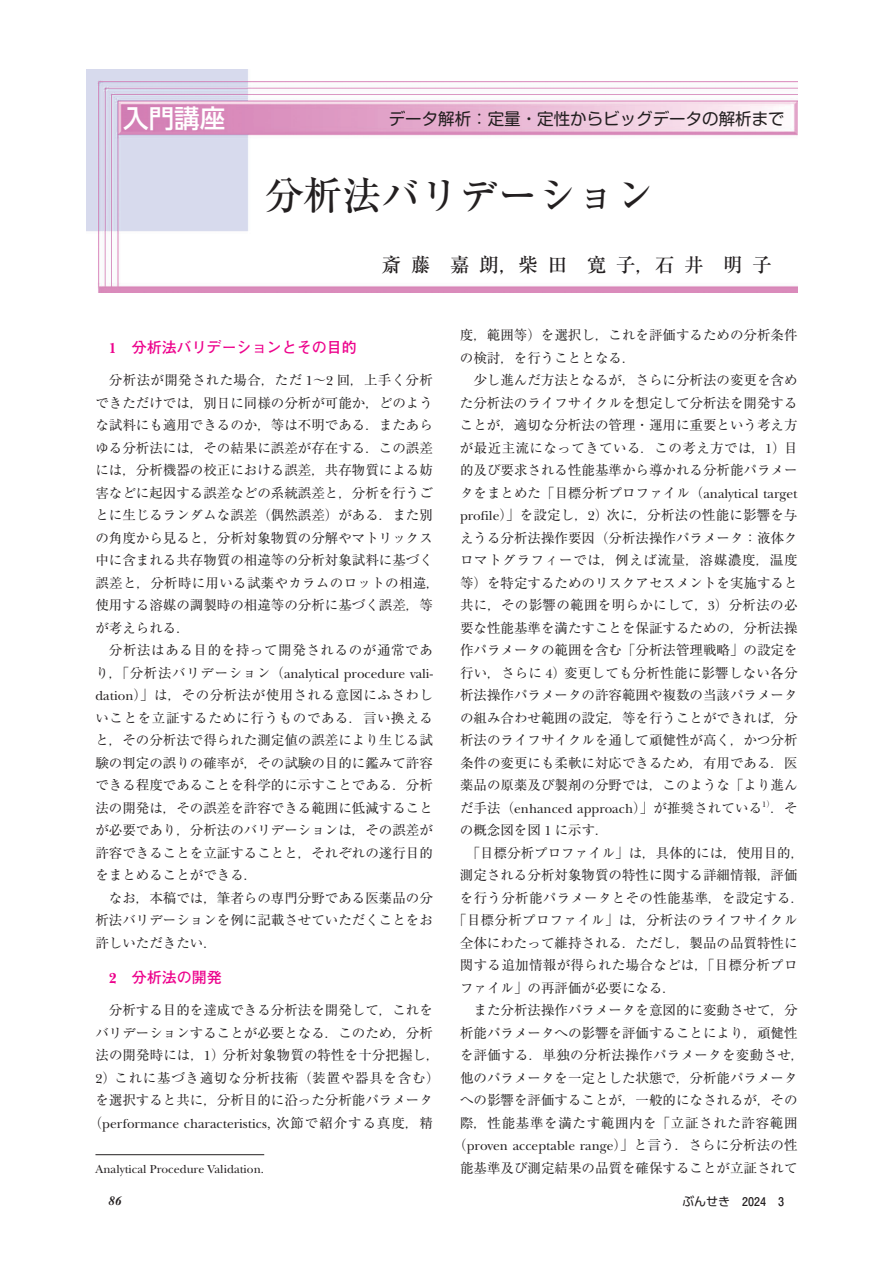
<style>
.page{position:relative;width:893px;height:1263px;background:#fff}
.page>*{position:absolute;margin:0;border:0;box-sizing:border-box;transform-origin:0 0}
.t1{font:500 39px "Ryumin Pr 6";color:#231f20}
.t2{font:500 25.5px "UD Shin Go Pr 6";color:#fff}
.t3{font:500 19.5px "Ryumin Pr 6";color:#231f20}
.t4{font:16.5px "Shin M Go Pr 6";color:#231f20}
.t5{font:700 15px "Futo Go B101 Pr 6";color:#ed028c}
.t6{font:13.5px/22.5px "Ryumin Pr 6";color:#231f20;text-align:justify}
.t7{font:13.5px "New Baskerville Std";color:#231f20}
.t8{font:13.5px "Ryumin Pr 6";letter-spacing:.025em;color:#231f20}
.t9{font:13.5px "Ryumin Pr 6";letter-spacing:.02em;color:#231f20}
.t10{font:13.5px "Ryumin Pr 6";letter-spacing:.05em;color:#231f20}
.t11{font:13.5px "Ryumin Pr 6";letter-spacing:.045em;color:#231f20}
.t12{font:13.5px "Ryumin Pro";color:#231f20}
.t13{font:italic 700 12.75px "Times LT Std";color:#231f20}
.t14{font:12px "New Baskerville Std";color:#231f20}
.t15{font:700 12px "Futo Go B101 Pr 6";color:#231f20}
.t16{font:8.1px "New Baskerville Std";color:#231f20}
.s1{font-family:"New Baskerville Std"}
.s2{font-family:"Ryumin Pro"}
.s3{font-family:"Ryumin Pr 6"}
.s4{font-family:"UD Shin Go Pr 6";font-weight:400}
</style>
<div class="page">
<hr style="left:95px;top:1154px;width:169px;height:1px;background:#231f20">
<img style="left:87px;top:69px;width:710px;height:223px">
<h2 class="t2" style="left:123px;top:98px;width:103px">入門講座</h2>
<p class="t4" style="left:389px;top:105px;width:397px">データ解析：定量・定性からビッグデータの解析まで</p>
<h1 class="t1" style="left:264px;top:165px;width:391px">分析法バリデーション</h1>
<h3 class="t3" style="left:382px;top:250px;width:392px">斎 藤　嘉 朗，柴 田　寛 子，石 井　明 子</h3>
<p class="t5" style="left:109px;top:335px;width:249px"><span class="s1">1</span>　分析法バリデーションとその目的</p>
<p class="t6" style="left:95px;top:368px;width:346px;text-align:left;text-indent:14px">分析法が開発された場合<span class="s2">，</span>ただ <span class="s1">1</span><span class="s2">～</span><span class="s1">2</span> 回<span class="s2">，</span>上手く分析できただけでは<span class="s2">，</span>別日に同様の分析が可能か<span class="s2">，</span>どのような試料にも適用できるのか<span class="s2">，</span>等は不明である<span class="s2">．</span>またあらゆる分析法には<span class="s2">，</span>その結果に誤差が存在する<span class="s2">．</span>この誤差には<span class="s2">，</span>分析機器の校正における誤差<span class="s2">，</span>共存物質による妨害などに起因する誤差などの系統誤差と<span class="s2">，</span>分析を行うごとに生じるランダムな誤差<span class="s2">（</span>偶然誤差<span class="s2">）</span>がある<span class="s2">．</span>また別の角度から見ると<span class="s2">，</span>分析対象物質の分解やマトリックス中に含まれる共存物質の相違等の分析対象試料に基づく誤差と<span class="s2">，</span>分析時に用いる試薬やカラムのロットの相違<span class="s2">，</span>使用する溶媒の調製時の相違等の分析に基づく誤差<span class="s2">，</span>等が考えられる<span class="s2">．</span></p>
<p class="t11" style="left:109px;top:640px;width:325px">分析法はある目的を持って開発されるのが通常であ</p>
<p class="t7" style="left:95px;top:665px;width:339px"><span class="s3">り</span><span class="s2">，「</span><span class="s3">分析法バリデーション</span><span class="s2">（</span>analytical procedure vali-</p>
<p class="t6" style="left:95px;top:683px;width:339px"><span class="s1">dation</span><span class="s2">）」</span>は<span class="s2">，</span>その分析法が使用される意図にふさわしいことを立証するために行うものである<span class="s2">．</span>言い換えると<span class="s2">，</span>その分析法で得られた測定値の誤差により生じる試験の判定の誤りの確率が<span class="s2">，</span>その試験の目的に鑑みて許容できる程度であることを科学的に示すことである<span class="s2">．</span>分析法の開発は<span class="s2">，</span>その誤差を許容できる範囲に低減することが必要であり<span class="s2">，</span>分析法のバリデーションは<span class="s2">，</span>その誤差が許容できることを立証することと<span class="s2">，</span>それぞれの遂行目的をまとめることができる<span class="s2">．</span></p>
<p class="t6" style="left:95px;top:886px;width:339px;text-indent:14px">なお<span class="s2">，</span>本稿では<span class="s2">，</span>筆者らの専門分野である医薬品の分析法バリデーションを例に記載させていただくことをお許しいただきたい<span class="s2">．</span></p>
<p class="t5" style="left:109px;top:965px;width:114px"><span class="s1">2</span>　分析法の開発</p>
<p class="t6" style="left:95px;top:998px;width:346px;text-align:center">分析する目的を達成できる分析法を開発して<span class="s2">，</span>これを<br>バリデーションすることが必要となる<span class="s2">．</span>このため<span class="s2">，</span>分析法の開発時には<span class="s2">，</span><span class="s1">1</span><span class="s2">）</span>分析対象物質の特性を十分把握し<span class="s2">，<br></span><span class="s1">2</span><span class="s2">）</span>これに基づき適切な分析技術<span class="s2">（</span>装置や器具を含む<span class="s2">）</span>を選択すると共に<span class="s2">，</span>分析目的に沿った分析能パラメータ</p>
<p class="t7" style="left:89px;top:1115px;width:346px"><span class="s2">（</span>performance characteristics, <span class="s3">次節で紹介する真度</span><span class="s2">，</span><span class="s3">精</span></p>
<p class="t6" style="left:460px;top:323px;width:339px">度<span class="s2">，</span>範囲等<span class="s2">）</span>を選択し<span class="s2">，</span>これを評価するための分析条件の検討<span class="s2">，</span>を行うこととなる<span class="s2">．</span></p>
<p class="t6" style="left:460px;top:368px;width:339px;text-indent:14px">少し進んだ方法となるが<span class="s2">，</span>さらに分析法の変更を含めた分析法のライフサイクルを想定して分析法を開発することが<span class="s2">，</span>適切な分析法の管理<span class="s2">・</span>運用に重要という考え方が最近主流になってきている<span class="s2">．</span>この考え方では<span class="s2">，</span><span class="s1">1</span><span class="s2">）</span>目的及び要求される性能基準から導かれる分析能パラメータをまとめた<span class="s2">「</span>目標分析プロファイル<span class="s2">（</span><span class="s1">analytical target profile</span><span class="s2">）」</span>を設定し<span class="s2">，</span><span class="s1">2</span><span class="s2">）</span>次に<span class="s2">，</span>分析法の性能に影響を与えうる分析法操作要因<span class="s2">（</span>分析法操作パラメータ<span class="s2">：</span>液体クロマトグラフィーでは<span class="s2">，</span>例えば流量<span class="s2">，</span>溶媒濃度<span class="s2">，</span>温度等<span class="s2">）</span>を特定するためのリスクアセスメントを実施すると共に<span class="s2">，</span>その影響の範囲を明らかにして<span class="s2">，</span><span class="s1">3</span><span class="s2">）</span>分析法の必要な性能基準を満たすことを保証するための<span class="s2">，</span>分析法操作パラメータの範囲を含む<span class="s2">「</span>分析法管理戦略<span class="s2">」</span>の設定を行い<span class="s2">，</span>さらに <span class="s1">4</span><span class="s2">）</span>変更しても分析性能に影響しない各分析法操作パラメータの許容範囲や複数の当該パラメータの組み合わせ範囲の設定<span class="s2">，</span>等を行うことができれば<span class="s2">，</span>分析法のライフサイクルを通して頑健性が高く<span class="s2">，</span>かつ分析条件の変更にも柔軟に対応できるため<span class="s2">，</span>有用である<span class="s2">．</span>医薬品の原薬及び製剤の分野では<span class="s2">，</span>このような<span class="s2">「</span>より進ん</p>
<p class="t7" style="left:460px;top:801px;width:304px"><span class="s3">だ手法</span><span class="s2">（</span>enhanced approach<span class="s2">）」</span><span class="s3">が推奨されている</span></p>
<p class="t16" style="left:762px;top:799px;width:14px">1<span class="s2">）</span></p>
<p class="t12" style="left:770px;top:797px;width:29px">．<span class="s3">そ</span></p>
<p class="t6" style="left:460px;top:818px;width:150px">の概念図を図 <span class="s1">1</span> に示す<span class="s2">．</span></p>
<p class="t6" style="left:467px;top:841px;width:339px"><span class="s2">「</span>目標分析プロファイル<span class="s2">」</span>は<span class="s2">，</span>具体的には<span class="s2">，</span>使用目的<span class="s2">，</span></p>
<p class="t6" style="left:460px;top:863px;width:339px">測定される分析対象物質の特性に関する詳細情報<span class="s2">，</span>評価</p>
<p class="t8" style="left:460px;top:887px;width:346px">を行う分析能パラメータとその性能基準<span class="s2">，</span>を設定する<span class="s2">．</span></p>
<p class="t9" style="left:453px;top:910px;width:346px"><span class="s2">「</span>目標分析プロファイル<span class="s2">」</span>は<span class="s2">，</span>分析法のライフサイクル</p>
<p class="t6" style="left:460px;top:931px;width:339px">全体にわたって維持される<span class="s2">．</span>ただし<span class="s2">，</span>製品の品質特性に</p>
<p class="t8" style="left:460px;top:955px;width:339px">関する追加情報が得られた場合などは<span class="s2">，「</span>目標分析プロ</p>
<p class="t6" style="left:460px;top:976px;width:217px">ファイル<span class="s2">」</span>の再評価が必要になる<span class="s2">．</span></p>
<p class="t6" style="left:473px;top:998px;width:326px">また分析法操作パラメータを意図的に変動させて<span class="s2">，</span>分</p>
<p class="t6" style="left:460px;top:1021px;width:339px">析能パラメータへの影響を評価することにより<span class="s2">，</span>頑健性</p>
<p class="t8" style="left:460px;top:1045px;width:346px">を評価する<span class="s2">．</span>単独の分析法操作パラメータを変動させ<span class="s2">，</span></p>
<p class="t6" style="left:460px;top:1066px;width:339px">他のパラメータを一定とした状態で<span class="s2">，</span>分析能パラメータ</p>
<p class="t6" style="left:460px;top:1088px;width:339px">への影響を評価することが<span class="s2">，</span>一般的になされるが<span class="s2">，</span>その</p>
<p class="t10" style="left:460px;top:1112px;width:339px">際<span class="s2">，</span>性能基準を満たす範囲内を<span class="s2">「</span>立証された許容範囲</p>
<p class="t7" style="left:453px;top:1138px;width:346px"><span class="s2">（</span>proven acceptable range<span class="s2">）」</span><span class="s3">と言う</span><span class="s2">．</span><span class="s3">さらに分析法の性</span></p>
<p class="t14" style="left:95px;top:1162px;width:170px">Analytical Procedure Vali dation.</p>
<p class="t6" style="left:460px;top:1156px;width:339px">能基準及び測定結果の品質を確保することが立証されて</p>
<p class="t13" style="left:109px;top:1193px;width:14px">86</p>
<p class="t15" style="left:682px;top:1191px;width:103px"><span class="s4">ぶんせき</span>　2024　3</p>
</div>
